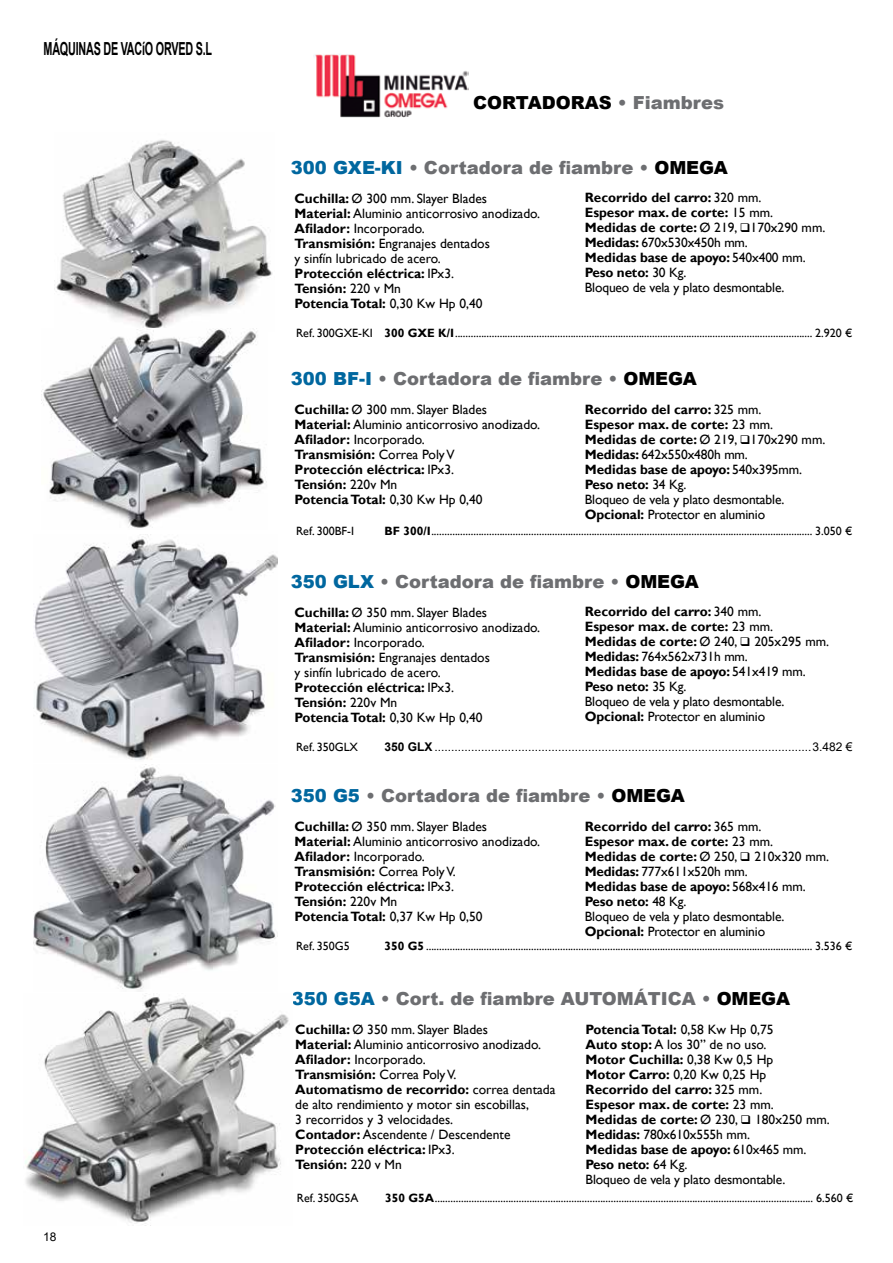
<style>
.page{position:relative;width:893px;height:1263px;background:#fff}
.page>*{position:absolute;margin:0;border:0;box-sizing:border-box;transform-origin:0 0}
.t1{font:900 18px "Arial";color:#6d6e71}
.t2{font:700 18px "Arial";letter-spacing:-.02em;color:#000;scale:.6 1}
.t3{font:900 18px "Arial";color:#000}
.t4{font:13.5px/15px "Gill Sans";color:#000}
.t5{font:700 13.5px/15px "Gill Sans";color:#000}
.t6{font:12px "Gill Sans";color:#000}
.t7{font:12px "Arial";color:#000}
.s1{color:#6d6e71}
.s2{color:#00679f}
.s3{color:#000}
.s4{font-weight:700}
.s5{font-weight:400}
</style>
<div class="page">
<img style="left:313px;top:54px;width:155px;height:63px">
<img style="left:56px;top:140px;width:217px;height:188px">
<img style="left:25px;top:995px;width:264px;height:229px">
<img style="left:42px;top:328px;width:225px;height:200px">
<img style="left:33px;top:534px;width:244px;height:226px">
<img style="left:33px;top:766px;width:243px;height:223px">
<h1 class="t2" style="left:44px;top:36px;width:283px">MÁQUINAS DE VACíO ORVED S.L</h1>
<p class="t7" style="left:43px;top:1228px;width:15px">18</p>
<h1 class="t3" style="left:473px;top:89px;width:252px">CORTADORAS <span class="s1">• Fiambres</span></h1>
<h1 class="t1" style="left:291px;top:154px;width:438px"><span class="s2">300 GXE-KI</span> • Cortadora de fiambre • <span class="s3">OMEGA</span></h1>
<p class="t4" style="left:295px;top:191px;width:247px"><span class="s4">Cuchilla:</span> Ø 300 mm. Slayer Blades<br><span class="s4">Material:</span> Aluminio anticorrosivo anodizado.<br><span class="s4">Afilador:</span> Incorporado.<br><span class="s4">Transmisión:</span> Engranajes dentados<br>y sinfín lubricado de acero.<br><span class="s4">Protección eléctrica:</span> IPx3.<br><span class="s4">Tensión:</span> 220 v Mn<br><span class="s4">Potencia Total:</span> 0,30 Kw Hp 0,40</p>
<p class="t5" style="left:585px;top:191px;width:242px">Recorrido del carro: <span class="s5">320 mm.<br></span>Espesor max. de corte: <span class="s5">15 mm.<br></span>Medidas de corte: <span class="s5">Ø 219,</span> ❑<span class="s5">170x290 mm.<br></span>Medidas: <span class="s5">670x530x450h mm.<br></span>Medidas base de apoyo: <span class="s5">540x400 mm.<br></span>Peso neto: <span class="s5">30 Kg.<br>Bloqueo de vela y plato desmontable.</span></p>
<p class="t6" style="left:296px;top:326px;width:558px">Ref. 300GXE-KI <span class="s4">300 GXE K/I</span>........................................................................................................................................ 2.920 €</p>
<h1 class="t1" style="left:291px;top:366px;width:407px"><span class="s2">300 BF-I</span> • Cortadora de fiambre • <span class="s3">OMEGA</span></h1>
<p class="t4" style="left:295px;top:402px;width:247px"><span class="s4">Cuchilla:</span> Ø 300 mm. Slayer Blades<br><span class="s4">Material:</span> Aluminio anticorrosivo anodizado.<br><span class="s4">Afilador:</span> Incorporado.<br><span class="s4">Transmisión:</span> Correa Poly V<br><span class="s4">Protección eléctrica:</span> IPx3.<br><span class="s4">Tensión:</span> 220v Mn<br><span class="s4">Potencia Total:</span> 0,30 Kw Hp 0,40</p>
<p class="t4" style="left:585px;top:402px;width:242px"><span class="s4">Recorrido del carro:</span> 325 mm.<br><span class="s4">Espesor max. de corte:</span> 23 mm.<br><span class="s4">Medidas de corte:</span> Ø 219, ❑170x290 mm.<br><span class="s4">Medidas:</span> 642x550x480h mm.<br><span class="s4">Medidas base de apoyo:</span> 540x395mm.<br><span class="s4">Peso neto:</span> 34 Kg.<br>Bloqueo de vela y plato desmontable.<br><span class="s4">Opcional:</span> Protector en aluminio</p>
<p class="t6" style="left:296px;top:524px;width:60px">Ref. 300BF-I</p>
<p class="t6" style="left:385px;top:524px;width:469px"><span class="s4">BF 300/I</span>................................................................................................................................................. 3.050 €</p>
<h1 class="t1" style="left:291px;top:568px;width:409px"><span class="s2">350 GLX</span> • Cortadora de fiambre • <span class="s3">OMEGA</span></h1>
<p class="t4" style="left:295px;top:605px;width:247px"><span class="s4">Cuchilla:</span> Ø 350 mm. Slayer Blades<br><span class="s4">Material:</span> Aluminio anticorrosivo anodizado.<br><span class="s4">Afilador:</span> Incorporado.<br><span class="s4">Transmisión:</span> Engranajes dentados<br>y sinfín lubricado de acero.<br><span class="s4">Protección eléctrica:</span> IPx3.<br><span class="s4">Tensión:</span> 220v Mn<br><span class="s4">Potencia Total:</span> 0,30 Kw Hp 0,40</p>
<p class="t4" style="left:585px;top:605px;width:246px"><span class="s4">Recorrido del carro:</span> 340 mm.<br><span class="s4">Espesor max. de corte:</span> 23 mm.<br><span class="s4">Medidas de corte:</span> Ø 240, ❑ 205x295 mm.<br><span class="s4">Medidas:</span> 764x562x731h mm.<br><span class="s4">Medidas base de apoyo:</span> 541x419 mm.<br><span class="s4">Peso neto:</span> 35 Kg.<br>Bloqueo de vela y plato desmontable.<br><span class="s4">Opcional:</span> Protector en aluminio</p>
<p class="t6" style="left:296px;top:739px;width:64px">Ref. 350GLX</p>
<p class="t7" style="left:385px;top:738px;width:470px"><span class="s4">350 GLX</span> .................................................................................................................3.482 €</p>
<h1 class="t1" style="left:291px;top:783px;width:395px"><span class="s2">350 G5</span> • Cortadora de fiambre • <span class="s3">OMEGA</span></h1>
<p class="t4" style="left:295px;top:820px;width:247px"><span class="s4">Cuchilla:</span> Ø 350 mm. Slayer Blades<br><span class="s4">Material:</span> Aluminio anticorrosivo anodizado.<br><span class="s4">Afilador:</span> Incorporado.<br><span class="s4">Transmisión:</span> Correa Poly V.<br><span class="s4">Protección eléctrica:</span> IPx3.<br><span class="s4">Tensión:</span> 220v Mn<br><span class="s4">Potencia Total:</span> 0,37 Kw Hp 0,50</p>
<p class="t4" style="left:585px;top:819px;width:246px"><span class="s4">Recorrido del carro:</span> 365 mm.<br><span class="s4">Espesor max. de corte:</span> 23 mm.<br><span class="s4">Medidas de corte:</span> Ø 250, ❑ 210x320 mm.<br><span class="s4">Medidas:</span> 777x611x520h mm.<br><span class="s4">Medidas base de apoyo:</span> 568x416 mm.<br><span class="s4">Peso neto:</span> 48 Kg.<br>Bloqueo de vela y plato desmontable.<br><span class="s4">Opcional:</span> Protector en aluminio</p>
<p class="t6" style="left:296px;top:939px;width:55px">Ref. 350G5</p>
<p class="t6" style="left:385px;top:939px;width:470px"><span class="s4">350 G5</span> ................................................................................................................................................... 3.536 €</p>
<h1 class="t1" style="left:292px;top:986px;width:500px"><span class="s2">350 G5A</span> • Cort. de fiambre AUTOMÁTICA • <span class="s3">OMEGA</span></h1>
<p class="t4" style="left:295px;top:1023px;width:262px"><span class="s4">Cuchilla:</span> Ø 350 mm. Slayer Blades<br><span class="s4">Material:</span> Aluminio anticorrosivo anodizado.<br><span class="s4">Afilador:</span> Incorporado.<br><span class="s4">Transmisión:</span> Correa Poly V.<br><span class="s4">Automatismo de recorrido:</span> correa dentada de alto rendimiento y motor sin escobillas,<br>3 recorridos y 3 velocidades.<br><span class="s4">Contador:</span> Ascendente / Descendente <span class="s4">Protección eléctrica:</span> IPx3.<br><span class="s4">Tensión:</span> 220 v Mn</p>
<p class="t4" style="left:585px;top:1022px;width:246px"><span class="s4">Potencia Total:</span> 0,58 Kw Hp 0,75<br><span class="s4">Auto stop:</span> A los 30” de no uso.<br><span class="s4">Motor Cuchilla:</span> 0,38 Kw 0,5 Hp<br><span class="s4">Motor Carro:</span> 0,20 Kw 0,25 Hp<br><span class="s4">Recorrido del carro:</span> 325 mm.<br><span class="s4">Espesor max. de corte:</span> 23 mm.<br><span class="s4">Medidas de corte:</span> Ø 230, ❑ 180x250 mm.<br><span class="s4">Medidas:</span> 780x610x555h mm.<br><span class="s4">Medidas base de apoyo:</span> 610x465 mm.<br><span class="s4">Peso neto:</span> 64 Kg.<br>Bloqueo de vela y plato desmontable.</p>
<p class="t6" style="left:297px;top:1190px;width:63px">Ref. 350G5A</p>
<p class="t6" style="left:385px;top:1190px;width:469px"><span class="s4">350 G5A</span>................................................................................................................................................ 6.560 €</p>
</div>
